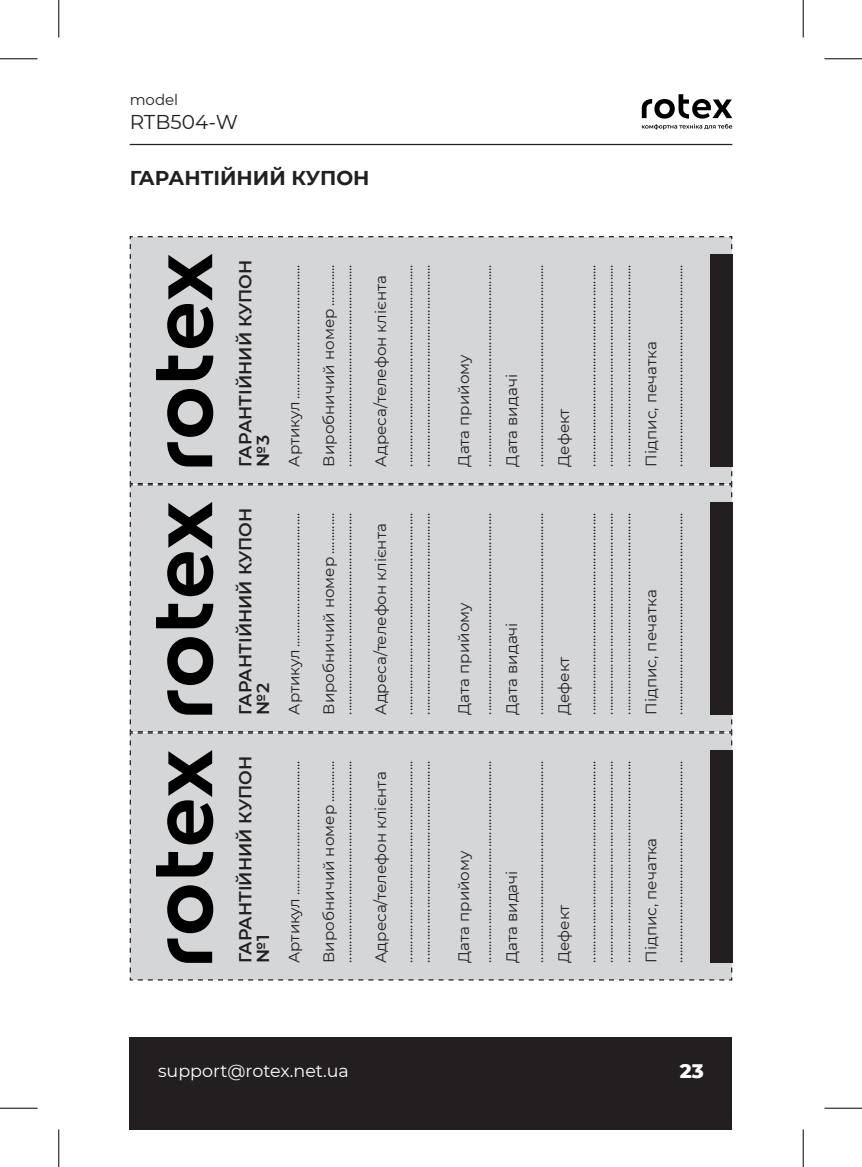
<style>
.page{position:relative;width:862px;height:1167px;background:#fff}
.page>*{position:absolute;margin:0;border:0;box-sizing:border-box;transform-origin:0 0}
.Heading{font:700 20px "Montserrat";color:#231f20}
.t1{font:20px "Montserrat";color:#231f20}
.t2{font:800 20px "Montserrat";color:#fff}
.Text{font:600 17.5px/17.5px "Montserrat";color:#231f20}
.t3{font:17.5px "Montserrat";color:#fff}
.Text-2{font:15.25px/17.5px "Montserrat";color:#231f20}
.t4{font:15px "Montserrat";color:#231f20}
</style>
<div class="page">
<div style="left:130px;top:1037px;width:602px;height:92px;background:#231f20"></div>
<hr style="left:130px;top:144px;width:602px;height:1px;background:#231f20">
<svg style="left:642px;top:94px;width:90px;height:36px"></svg>
<div style="left:130px;top:236px;width:602px;height:744px;background:#d5d6d8"></div>
<div style="left:709px;top:254px;width:23px;height:212px;background:#231f20"></div>
<div style="left:709px;top:502px;width:23px;height:212px;background:#231f20"></div>
<div style="left:709px;top:750px;width:23px;height:212px;background:#231f20"></div>
<hr style="left:0;top:58px;width:38px;height:1px;background:#000">
<hr style="left:824px;top:58px;width:38px;height:1px;background:#000">
<hr style="left:0;top:1107px;width:38px;height:1px;background:#000">
<hr style="left:824px;top:1107px;width:38px;height:1px;background:#000">
<hr style="left:58px;top:0;width:1px;height:37px;background:#000">
<hr style="left:58px;top:1129px;width:1px;height:37px;background:#000">
<hr style="left:802px;top:0;width:1px;height:37px;background:#000">
<hr style="left:802px;top:1129px;width:1px;height:37px;background:#000">
<p class="t4" style="left:130px;top:90px;width:50px">model</p>
<h1 class="t1" style="left:130px;top:109px;width:110px">RTB504-W</h1>
<p class="Heading" style="left:130px;top:163px;width:241px">ГАРАНТІЙНИЙ КУПОН</p>
<p class="Text" style="left:236px;top:466px;width:208px;rotate:-90deg">ГАРАНТІЙНИЙ КУПОН №3</p>
<p class="Text-2" style="left:285px;top:466px;width:204px;rotate:-90deg">Артикул ..........................................</p>
<p class="Text-2" style="left:319px;top:466px;width:204px;rotate:-90deg">Виробничий номер ............. ...............................................................</p>
<p class="Text-2" style="left:371px;top:466px;width:193px;rotate:-90deg">Адреса/телефон клієнта</p>
<p class="Text-2" style="left:398px;top:466px;width:204px;rotate:-90deg">............................................................... ...............................................................</p>
<p class="Text" style="left:236px;top:714px;width:208px;rotate:-90deg">ГАРАНТІЙНИЙ КУПОН №2</p>
<p class="Text-2" style="left:285px;top:714px;width:204px;rotate:-90deg">Артикул ..........................................</p>
<p class="Text-2" style="left:319px;top:714px;width:204px;rotate:-90deg">Виробничий номер ............. ...............................................................</p>
<p class="Text-2" style="left:371px;top:714px;width:193px;rotate:-90deg">Адреса/телефон клієнта</p>
<p class="Text-2" style="left:398px;top:714px;width:204px;rotate:-90deg">............................................................... ...............................................................</p>
<p class="Text" style="left:236px;top:962px;width:208px;rotate:-90deg">ГАРАНТІЙНИЙ КУПОН №1</p>
<p class="Text-2" style="left:285px;top:962px;width:204px;rotate:-90deg">Артикул ..........................................</p>
<p class="Text-2" style="left:319px;top:962px;width:204px;rotate:-90deg">Виробничий номер ............. ...............................................................</p>
<p class="Text-2" style="left:371px;top:962px;width:193px;rotate:-90deg">Адреса/телефон клієнта</p>
<p class="Text-2" style="left:398px;top:962px;width:204px;rotate:-90deg">............................................................... ...............................................................</p>
<p class="Text-2" style="left:454px;top:466px;width:114px;rotate:-90deg">Дата прийому</p>
<p class="Text-2" style="left:476px;top:466px;width:204px;rotate:-90deg">...............................................................</p>
<p class="Text-2" style="left:502px;top:466px;width:94px;rotate:-90deg">Дата видачі</p>
<p class="Text-2" style="left:454px;top:714px;width:114px;rotate:-90deg">Дата прийому</p>
<p class="Text-2" style="left:476px;top:714px;width:204px;rotate:-90deg">...............................................................</p>
<p class="Text-2" style="left:502px;top:714px;width:94px;rotate:-90deg">Дата видачі</p>
<p class="Text-2" style="left:454px;top:962px;width:114px;rotate:-90deg">Дата прийому</p>
<p class="Text-2" style="left:476px;top:962px;width:204px;rotate:-90deg">...............................................................</p>
<p class="Text-2" style="left:502px;top:962px;width:94px;rotate:-90deg">Дата видачі</p>
<p class="Text-2" style="left:528px;top:466px;width:204px;rotate:-90deg">...............................................................</p>
<p class="Text-2" style="left:554px;top:466px;width:60px;rotate:-90deg">Дефект</p>
<p class="Text-2" style="left:528px;top:714px;width:204px;rotate:-90deg">...............................................................</p>
<p class="Text-2" style="left:554px;top:714px;width:60px;rotate:-90deg">Дефект</p>
<p class="Text-2" style="left:528px;top:962px;width:204px;rotate:-90deg">...............................................................</p>
<p class="Text-2" style="left:554px;top:962px;width:60px;rotate:-90deg">Дефект</p>
<p class="Text-2" style="left:580px;top:466px;width:204px;text-align:justify;rotate:-90deg">............................................................... ............................................................... ...............................................................</p>
<p class="Text-2" style="left:641px;top:466px;width:127px;rotate:-90deg">Підпис, печатка</p>
<p class="Text-2" style="left:580px;top:714px;width:204px;text-align:justify;rotate:-90deg">............................................................... ............................................................... ...............................................................</p>
<p class="Text-2" style="left:641px;top:714px;width:127px;rotate:-90deg">Підпис, печатка</p>
<p class="Text-2" style="left:580px;top:962px;width:204px;text-align:justify;rotate:-90deg">............................................................... ............................................................... ...............................................................</p>
<p class="Text-2" style="left:641px;top:962px;width:127px;rotate:-90deg">Підпис, печатка</p>
<p class="Text-2" style="left:668px;top:466px;width:204px;rotate:-90deg">...............................................................</p>
<p class="Text-2" style="left:668px;top:714px;width:204px;rotate:-90deg">...............................................................</p>
<p class="Text-2" style="left:668px;top:962px;width:204px;rotate:-90deg">...............................................................</p>
<p class="t3" style="left:158px;top:1058px;width:192px">support@rotex.net.ua</p>
<h1 class="t2" style="left:680px;top:1056px;width:26px">23</h1>
</div>
